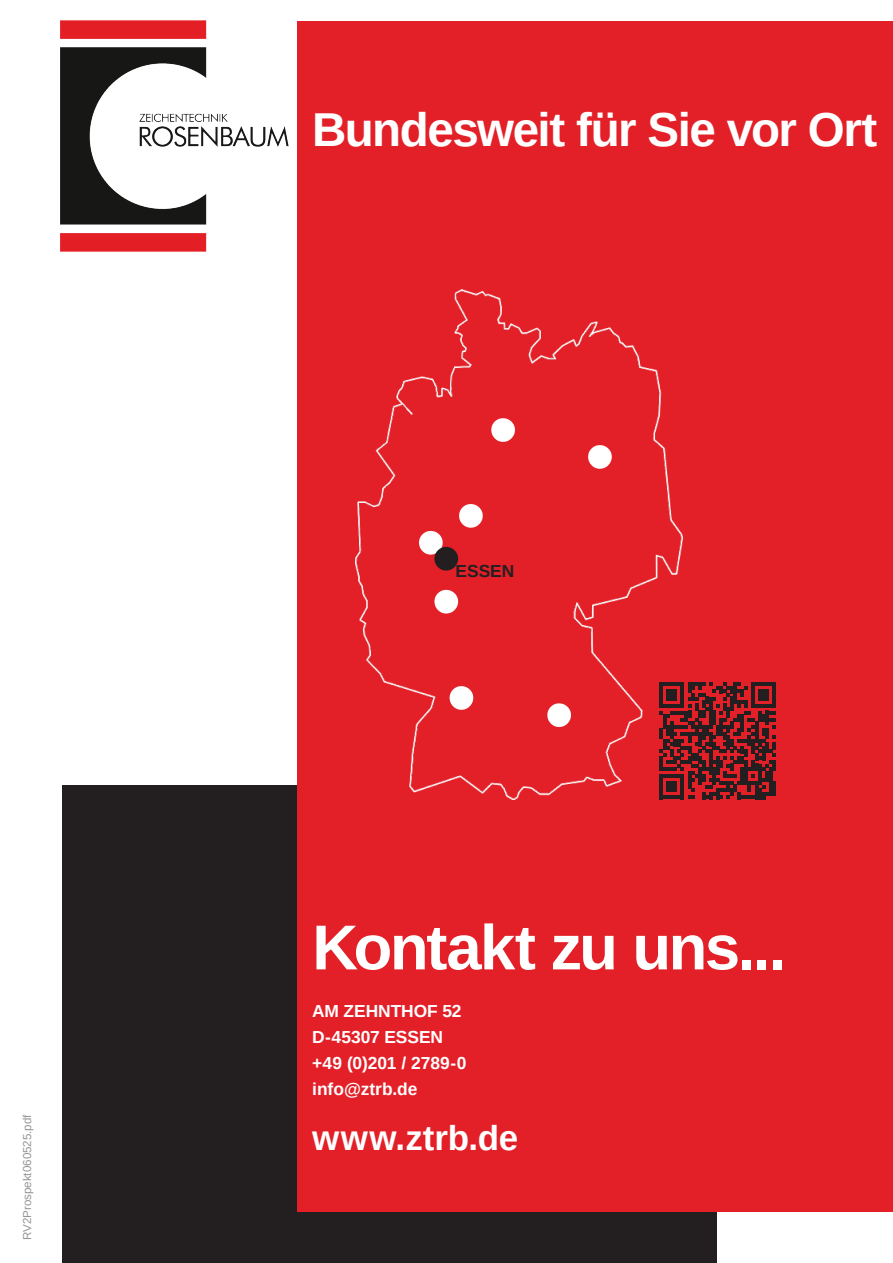
<style>
.page{position:relative;width:893px;height:1263px;background:#fff}
.page>*{position:absolute;margin:0;border:0;box-sizing:border-box;transform-origin:0 0}
.t1{font:87.3px "Arimo";color:#fff}
.t2{font:700 63.45px "Arimo";letter-spacing:-.04em;color:#fff}
.t3{font:700 47.55px "Arimo";letter-spacing:-.03em;color:#fff}
.t4{font:700 34.95px "Arimo";color:#fff}
.t5{font:700 17.4px/26.1px "Arimo";letter-spacing:-.005em;color:#fff}
.t6{font:700 17.4px "Arimo";letter-spacing:-.005em;color:#231f20}
.t7{font:11.55px "Arimo";color:#939598}
.s1{color:#231f20}
</style>
<div class="page">
<div style="left:62px;top:786px;width:655px;height:477px;background:#231f20"></div>
<div style="left:297px;top:21px;width:596px;height:1190px;background:#e31f27"></div>
<img style="left:61px;top:21px;width:228px;height:231px">
<img style="left:355px;top:289px;width:327px;height:510px">
<svg style="left:659px;top:683px;width:117px;height:116px"></svg>
<p class="t7" style="left:20px;top:1240px;width:127px;rotate:-90deg">RV2Prospekt060525.pdf</p>
<h3 class="t3" style="left:312px;top:97px;width:567px">Bundesweit für Sie vor Ort</h3>
<h1 class="t1" style="left:488px;top:387px;width:129px">• •</h1>
<h1 class="t1" style="left:456px;top:459px;width:32px">•</h1>
<h1 class="t1" style="left:416px;top:486px;width:48px">•<span class="s1">•</span></h1>
<p class="t6" style="left:456px;top:558px;width:60px">ESSEN</p>
<h1 class="t1" style="left:431px;top:545px;width:32px">•</h1>
<h1 class="t1" style="left:446px;top:641px;width:32px">•</h1>
<h1 class="t1" style="left:544px;top:658px;width:32px">•</h1>
<h2 class="t2" style="left:312px;top:904px;width:475px">Kontakt zu uns...</h2>
<p class="t5" style="left:312px;top:998px;width:156px">AM ZEHNTHOF 52<br>D-45307 ESSEN +49 (0)201 / 2789-0 info@ztrb.de</p>
<h3 class="t4" style="left:312px;top:1114px;width:208px">www.ztrb.de</h3>
</div>
